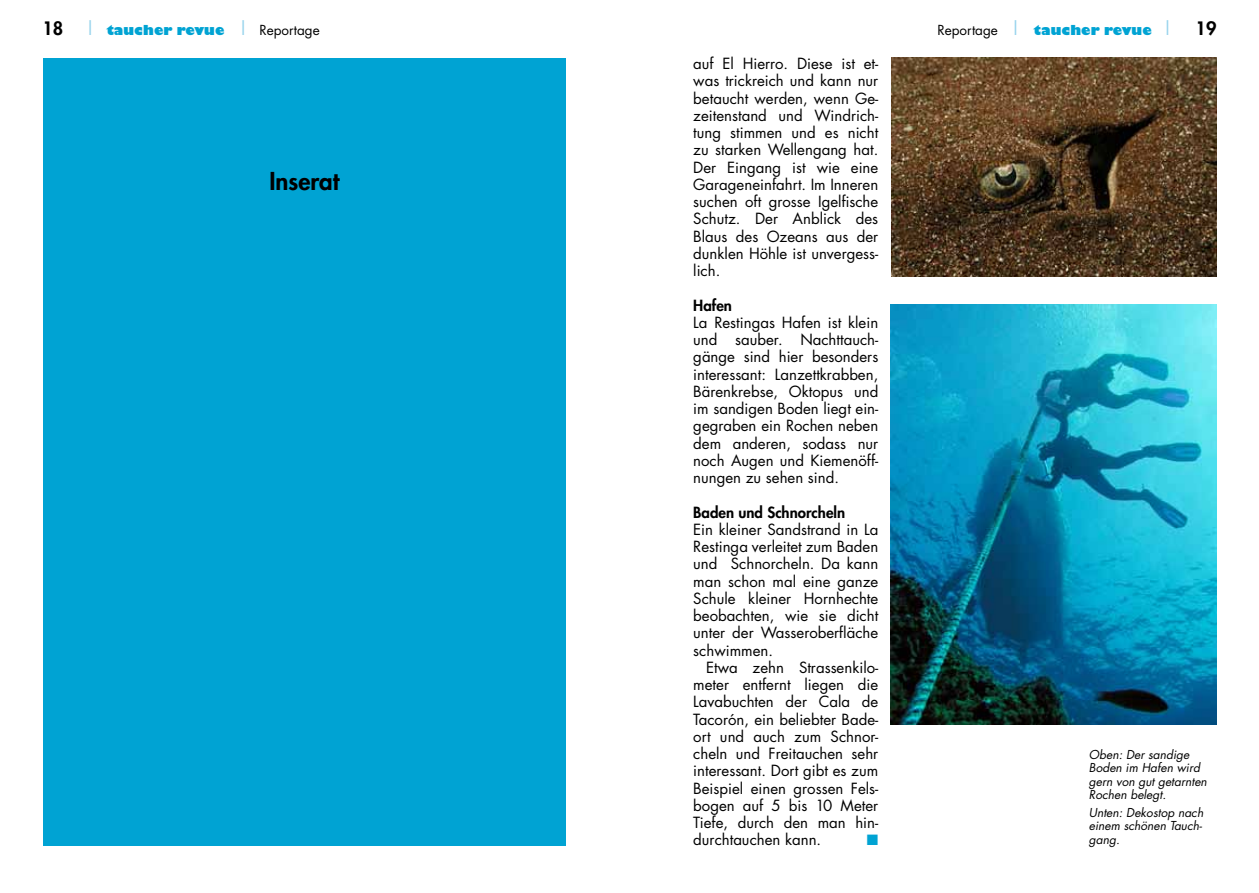
<style>
.page{position:relative;width:1259px;height:893px;background:#fff}
.page>*{position:absolute;margin:0;border:0;box-sizing:border-box;transform-origin:0 0}
.t1{font:800 24px "Futura";color:#000}
.t2{font:800 18px "Futura";color:#000}
.t3{font:15px/17.2px "Futura";color:#000;text-align:justify}
.t4{font:800 15px "Futura";color:#000}
.t5{font:15px "Zapf Dingbats";color:#00a3d3}
.t6{font:800 13.5px "Gill Sans";color:#00a3d3}
.t7{font:italic 12px/13.5px "Futura";color:#000}
.s1{font-family:"Futura";font-size:18px;color:#000}
.s2{font-family:"Futura";font-weight:400;font-size:18px;color:#96d3ec}
.s3{font-family:"Futura";font-weight:400;color:#000}
</style>
<div class="page">
<img style="left:890px;top:304px;width:326px;height:421px">
<div style="left:43px;top:58px;width:523px;height:788px;background:#00a3d3"></div>
<img style="left:891px;top:58px;width:325px;height:218px">
<p class="t6" style="left:43px;top:21px;width:279px"><span class="s1">18</span> <span class="s2">|</span> taucher revue <span class="s2">|</span> <span class="s3">Reportage</span></p>
<p class="t6" style="left:937px;top:21px;width:237px"><span class="s3">Reportage</span> <span class="s2">|</span> taucher revue <span class="s2">|</span></p>
<p class="t2" style="left:1195px;top:16px;width:22px">19</p>
<p class="t3" style="left:693px;top:55px;width:186px">auf El Hierro. Diese ist et&shy;was trickreich und kann nur betaucht werden, wenn Ge&shy;zeitenstand und Windrich&shy;tung stimmen und es nicht zu starken Wellengang hat.<br>Der Eingang ist wie eine Garageneinfahrt. Im Inneren suchen oft grosse Igelfische Schutz. Der Anblick des Blaus des Ozeans aus der dunklen Höhle ist unvergess&shy;lich.</p>
<p class="t4" style="left:693px;top:295px;width:40px">Hafen</p>
<p class="t3" style="left:693px;top:313px;width:186px">La Restingas Hafen ist klein und sauber. Nachttauch&shy;gänge sind hier besonders interessant: Lanzettkrabben, Bärenkrebse, Oktopus und im sandigen Boden liegt ein&shy;gegraben ein Rochen neben dem anderen, sodass nur noch Augen und Kiemenöff&shy;nungen zu sehen sind.</p>
<p class="t4" style="left:693px;top:502px;width:153px">Baden und Schnorcheln</p>
<p class="t3" style="left:693px;top:520px;width:186px">Ein kleiner Sandstrand in La Restinga verleitet zum Baden und Schnorcheln. Da kann man schon mal eine ganze Schule kleiner Hornhechte beobachten, wie sie dicht unter der Wasseroberfläche schwimmen.</p>
<p class="t3" style="left:693px;top:658px;width:186px;text-indent:13px">Etwa zehn Strassenkilo&shy;meter entfernt liegen die Lavabuchten der Cala de Tacorón, ein beliebter Bade&shy;ort und auch zum Schnor&shy;cheln und Freitauchen sehr interessant. Dort gibt es zum Beispiel einen grossen Fels&shy;bogen auf 5 bis 10 Meter Tiefe, durch den man hin&shy;durchtauchen kann.</p>
<h1 class="t1" style="left:269px;top:166px;width:71px">Inserat</h1>
<p class="t7" style="left:1089px;top:747px;width:120px">Oben: Der sandige<br>Boden im Hafen wird gern von gut getarnten<br>Rochen belegt.</p>
<p class="t7" style="left:1089px;top:806px;width:116px">Unten: Dekostop nach einem schönen Tauch&shy;gang.</p>
<p class="t5" style="left:867px;top:833px;width:13px">■</p>
</div>
